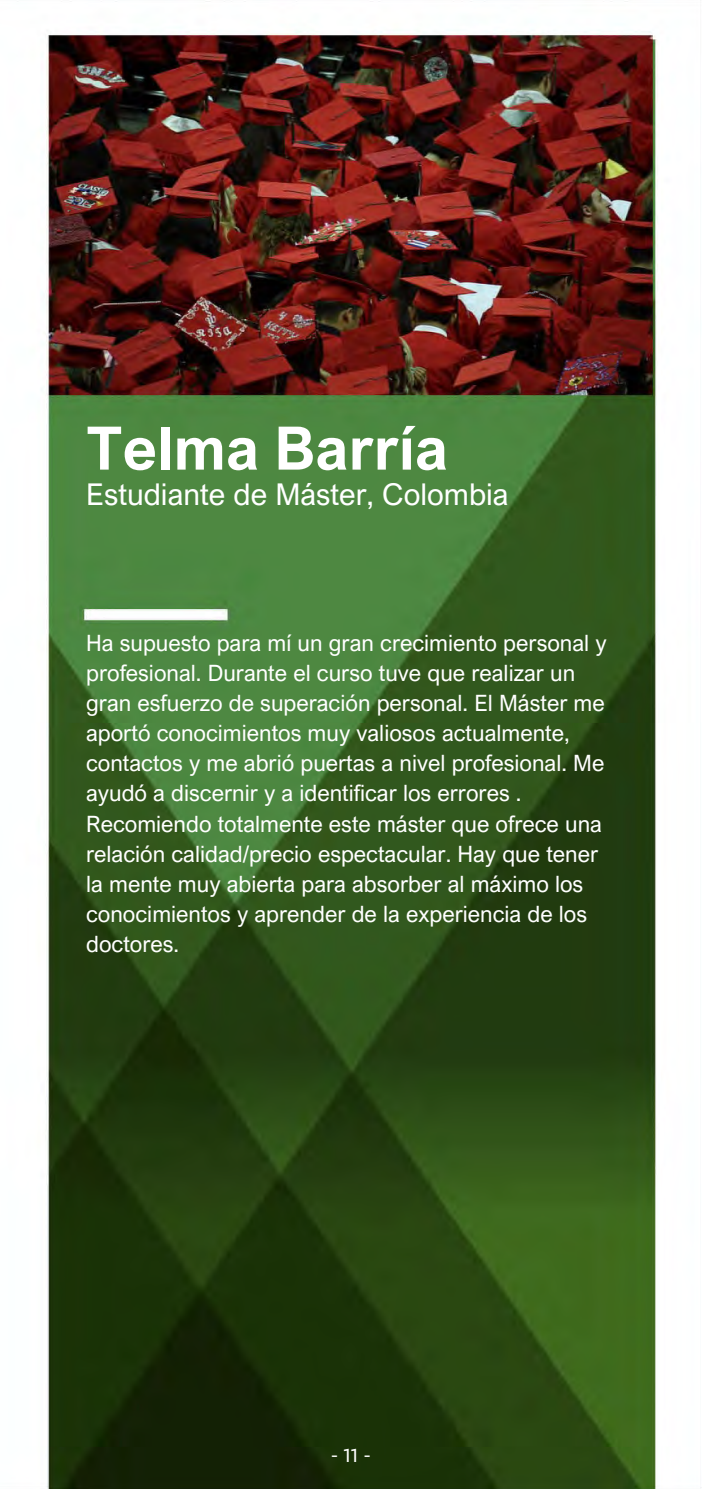
<style>
.page{position:relative;width:702px;height:1489px;background:#fff}
.page>*{position:absolute;margin:0;border:0;box-sizing:border-box;transform-origin:0 0}
.t1{font:700 60px "Arial Nova";color:#fff}
.t2{font:30px "Arial Nova";color:#fff}
.t3{font:22.5px/30px "Arial Nova";color:#fff}
.t4{font:22.5px "National";color:#fff}
</style>
<div class="page">
<img style="left:46px;top:1px;width:655px;height:1487px">
<h1 class="t1" style="left:86px;top:413px;width:363px">Telma Barría</h1>
<h2 class="t2" style="left:86px;top:477px;width:424px">Estudiante de Máster, Colombia</h2>
<p class="t3" style="left:86px;top:628px;width:522px">Ha supuesto para mí un gran crecimiento personal y profesional. Durante el curso tuve que realizar un gran esfuerzo de superación personal. El Máster me aportó conocimientos muy valiosos actualmente, contactos y me abrió puertas a nivel profesional. Me ayudó a discernir y a identificar los errores .<br>Recomiendo totalmente este máster que ofrece una relación calidad/precio espectacular. Hay que tener la mente muy abierta para absorber al máximo los conocimientos y aprender de la experiencia de los doctores.</p>
<p class="t4" style="left:330px;top:1440px;width:42px">- 11 -</p>
</div>
